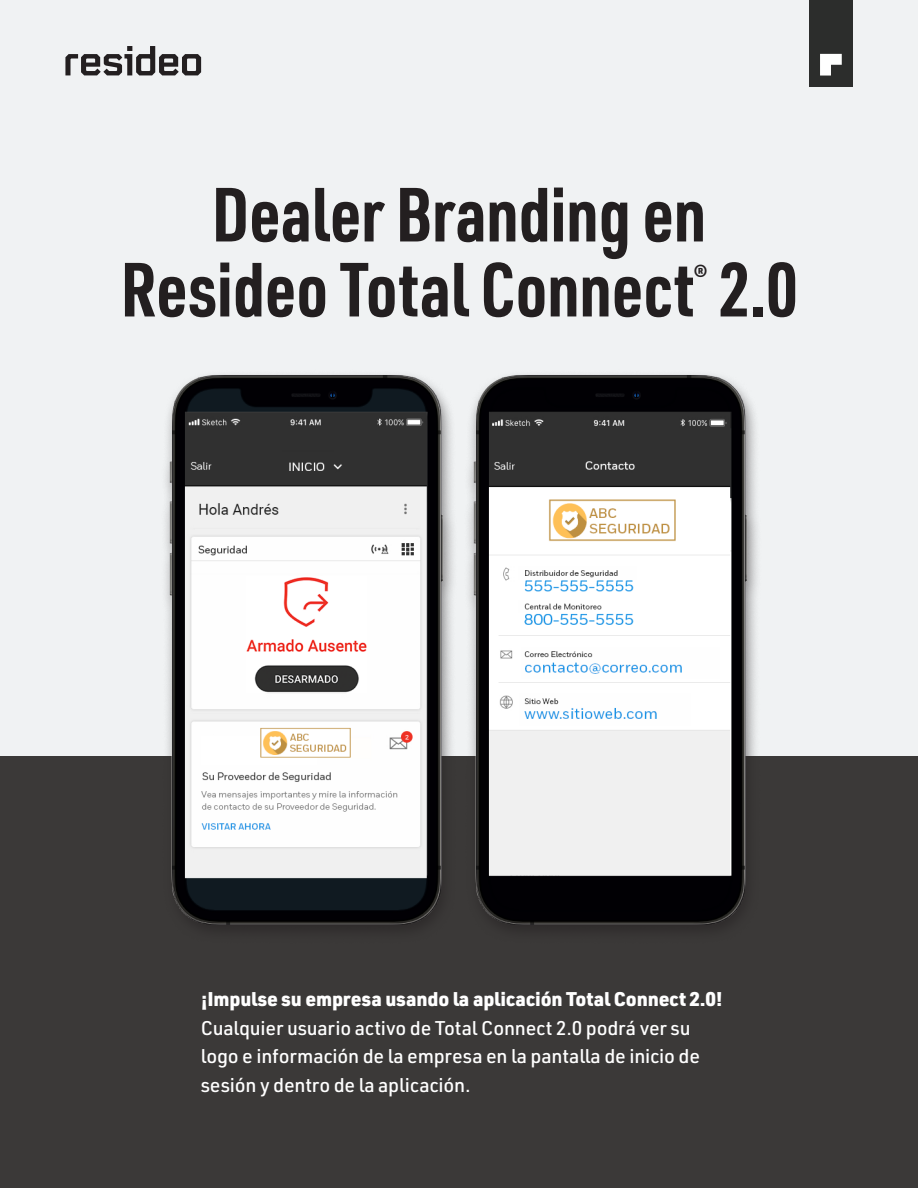
<style>
.page{position:relative;width:918px;height:1188px;background:#fff}
.page>*{position:absolute;margin:0;border:0;box-sizing:border-box;transform-origin:0 0}
.t1{font:700 75px/75px "URWDIN Cond";color:#231f20;text-align:center}
.t2{font:700 21px "URWDIN Cond";color:#231f20}
.t3{font:500 19.5px/28.5px "URWDIN";letter-spacing:-.01em;color:#fff}
.t4{font:900 19.5px "URWDIN";letter-spacing:-.01em;color:#fff}
</style>
<div class="page">
<div style="left:0;top:756px;width:918px;height:432px;background:#3b3938"></div>
<div style="left:0;top:0;width:918px;height:756px;background:#f0f2f3"></div>
<svg style="left:65px;top:46px;width:136px;height:29px"></svg>
<div style="left:809px;top:0;width:44px;height:86px;background:#2c2d2c"></div>
<svg style="left:820px;top:53px;width:22px;height:23px"></svg>
<div style="left:160px;top:369px;width:298px;height:575px;background:#231f20;opacity:.55"></div>
<img style="left:164px;top:369px;width:286px;height:565px">
<div style="left:464px;top:369px;width:298px;height:575px;background:#231f20;opacity:.55"></div>
<img style="left:467px;top:369px;width:286px;height:565px">
<h1 class="t1" style="left:121px;top:174px;width:678px">Dealer Branding en<br>Resideo Total Connect 2.0</h1>
<p class="t2" style="left:694px;top:262px;width:14px">®</p>
<p class="t4" style="left:201px;top:986px;width:524px">¡Impulse su empresa usando la aplicación Total Connect 2.0!</p>
<p class="t3" style="left:201px;top:1013px;width:501px">Cualquier usuario activo de Total Connect 2.0 podrá ver su logo e información de la empresa en la pantalla de inicio de sesión y dentro de la aplicación.</p>
</div>
